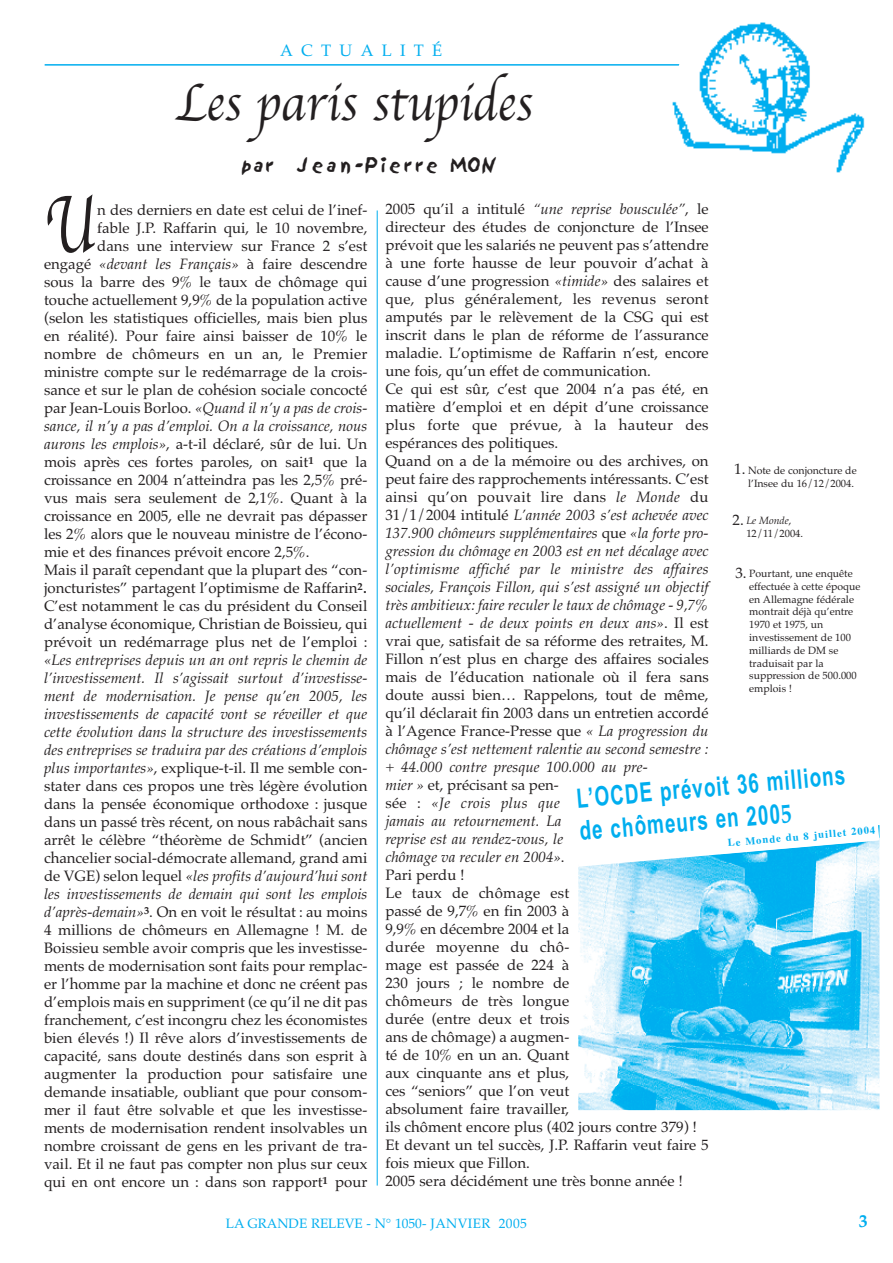
<style>
.page{position:relative;width:893px;height:1263px;background:#fff}
.page>*{position:absolute;margin:0;border:0;box-sizing:border-box;transform-origin:0 0}
.t1{font:84.15px "Apple Chancery";color:#231f20;scale:.7 1}
.t2{font:54px "Apple Chancery";color:#231f20;scale:.9 1}
.t3{font:700 27px/32.5px "Arial";color:#00aeef;scale:.7 1}
.t4{font:18px "Sand";letter-spacing:.135em;color:#231f20}
.t5{font:700 18px "Palatino";color:#00aeef}
.t6{font:16.5px "Palatino";letter-spacing:.5em;color:#00aeef}
.t7{font:15px/18px "Palatino";color:#231f20;text-align:justify}
.t8{font:italic 15px "Palatino";color:#231f20}
.t9{font:13.5px "Palatino";color:#00aeef}
.t10{font:10.5px/12.8px "Palatino";color:#231f20}
.t11{font:700 10.5px "Times";color:#00aeef}
.s1{font-style:italic}
.s2{font-style:normal}
.s3{font-size:18px}
.s4{font-size:15px}
.s5{font-family:"Palatino"}
</style>
<div class="page">
<hr style="left:45px;top:64px;width:661px;height:2px;background:#00aeef">
<hr style="left:377px;top:210px;width:1px;height:975px;background:#00aeef">
<img style="left:668px;top:22px;width:197px;height:151px">
<img style="left:578px;top:867px;width:301px;height:243px">
<svg style="left:579px;top:825px;width:300px;height:42px"></svg>
<p class="t6" style="left:280px;top:41px;width:164px">ACTUALITÉ</p>
<h2 class="t2" style="left:175px;top:69px;width:399px">Les paris stupides</h2>
<p class="t4" style="left:240px;top:155px;width:35px">par</p>
<p class="t4" style="left:298px;top:155px;width:199px">Jean-Pierre MON</p>
<h1 class="t1" style="left:44px;top:173px;width:73px">U</h1>
<p class="t7" style="left:97px;top:201px;width:272px">n des derniers en date est celui de l’inef-</p>
<p class="t7" style="left:97px;top:219px;width:272px">fable J.P. Raffarin qui, le 10 novembre,</p>
<p class="t7" style="left:97px;top:237px;width:272px">dans une interview sur France 2 s’est</p>
<p class="t7" style="left:44px;top:255px;width:325px">engagé <span class="s1">«devant les Français»</span> à faire descendre</p>
<p class="t7" style="left:44px;top:273px;width:325px">sous la barre des 9% le taux de chômage qui</p>
<p class="t7" style="left:44px;top:291px;width:325px">touche actuellement 9,9% de la population active</p>
<p class="t7" style="left:44px;top:309px;width:325px">(selon les statistiques officielles, mais bien plus</p>
<p class="t7" style="left:44px;top:327px;width:325px">en réalité). Pour faire ainsi baisser de 10% le</p>
<p class="t7" style="left:44px;top:345px;width:325px">nombre de chômeurs en un an, le Premier</p>
<p class="t7" style="left:44px;top:363px;width:325px">ministre compte sur le redémarrage de la crois-</p>
<p class="t7" style="left:44px;top:381px;width:325px">sance et sur le plan de cohésion sociale concocté</p>
<p class="t8" style="left:44px;top:399px;width:325px"><span class="s2">par Jean-Louis Borloo.</span> «Quand il n’y a pas de crois-</p>
<p class="t8" style="left:44px;top:417px;width:325px">sance, il n’y a pas d’emploi. On a la croissance, nous</p>
<p class="t7" style="left:44px;top:435px;width:325px"><span class="s1">aurons les emplois»</span>, a-t-il déclaré, sûr de lui. Un</p>
<p class="t7" style="left:44px;top:453px;width:325px">mois après ces fortes paroles, on sait<sup>1</sup> que la</p>
<p class="t7" style="left:44px;top:471px;width:325px">croissance en 2004 n’atteindra pas les 2,5% pré-</p>
<p class="t7" style="left:44px;top:489px;width:325px">vus mais sera seulement de 2,1%. Quant à la</p>
<p class="t7" style="left:44px;top:507px;width:325px">croissance en 2005, elle ne devrait pas dépasser</p>
<p class="t7" style="left:44px;top:525px;width:325px">les 2% alors que le nouveau ministre de l’écono-</p>
<p class="t7" style="left:44px;top:543px;width:267px">mie et des finances prévoit encore 2,5%.</p>
<p class="t7" style="left:44px;top:561px;width:325px">Mais il paraît cependant que la plupart des “con-</p>
<p class="t7" style="left:44px;top:579px;width:325px">joncturistes” partagent l’optimisme de Raffarin<sup>2</sup><span class="s3">.</span></p>
<p class="t7" style="left:44px;top:597px;width:325px">C’est notamment le cas du président du Conseil</p>
<p class="t7" style="left:44px;top:615px;width:325px">d’analyse économique, Christian de Boissieu, qui</p>
<p class="t7" style="left:44px;top:633px;width:325px">prévoit un redémarrage plus net de l’emploi :</p>
<p class="t7" style="left:44px;top:651px;width:325px"><span class="s1">«Les entreprises depuis un an ont repris le chemin de l’investissement. Il s’agissait surtout d’investisse&shy;ment de modernisation. Je pense qu’en 2005, les investissements de capacité vont se réveiller et que cette évolution dans la structure des investissements des entreprises se traduira par des créations d’emplois plus importantes»</span>, explique-t-il. Il me semble con&shy;stater dans ces propos une très légère évolution dans la pensée économique orthodoxe : jusque dans un passé très récent, on nous rabâchait sans arrêt le célèbre “théorème de Schmidt” (ancien chancelier social-démocrate allemand, grand ami de VGE) selon lequel <span class="s1">«les profits d’aujourd’hui sont les investissements de demain qui sont les emplois d’après-demain»</span><sup>3</sup>. On en voit le résultat : au moins 4 millions de chômeurs en Allemagne ! M. de Boissieu semble avoir compris que les investisse&shy;ments de modernisation sont faits pour remplac&shy;er l’homme par la machine et donc ne créent pas d’emplois mais en suppriment (ce qu’il ne dit pas franchement, c’est incongru chez les économistes bien élevés !) Il rêve alors d’investissements de capacité, sans doute destinés dans son esprit à augmenter la production pour satisfaire une demande insatiable, oubliant que pour consom&shy;mer il faut être solvable et que les investisse&shy;ments de modernisation rendent insolvables un nombre croissant de gens en les privant de tra&shy;vail. Et il ne faut pas compter non plus sur ceux qui en ont encore un : dans son rapport<sup>1</sup> pour</p>
<p class="t7" style="left:385px;top:199px;width:325px;text-align:left">2005 qu’il a intitulé <span class="s1">“une reprise bousculée”</span>, le directeur des études de conjoncture de l’Insee prévoit que les salariés ne peuvent pas s’attendre à une forte hausse de leur pouvoir d’achat à cause d’une progression <span class="s1">«timide»</span> des salaires et que, plus généralement, les revenus seront amputés par le relèvement de la CSG qui est inscrit dans le plan de réforme de l’assurance maladie. L’optimisme de Raffarin n’est, encore une fois, qu’un effet de communication.<br>Ce qui est sûr, c’est que 2004 n’a pas été, en matière d’emploi et en dépit d’une croissance plus forte que prévue, à la hauteur des espérances des politiques.<br>Quand on a de la mémoire ou des archives, on peut faire des rapprochements intéressants. C’est ainsi qu’on pouvait lire dans <span class="s1">le Monde</span> du 31/1/2004 intitulé <span class="s1">L’année 2003 s’est achevée avec 137.900 chômeurs supplémentaires</span> que <span class="s1">«la forte pro&shy;gression du chômage en 2003 est en net décalage avec l’optimisme affiché par le ministre des affaires sociales, François Fillon, qui s’est assigné un objectif très ambitieux: faire reculer le taux de chômage - 9,7% actuellement - de deux points en deux ans»</span>. Il est vrai que, satisfait de sa réforme des retraites, M.<br>Fillon n’est plus en charge des affaires sociales mais de l’éducation nationale où il fera sans doute aussi bien… Rappelons, tout de même, qu’il déclarait fin 2003 dans un entretien accordé à l’Agence France-Presse que <span class="s1">« La progression du chômage s’est nettement ralentie au second semestre : + 44.000 contre presque 100.000 au pre-<br>mier »</span> et, précisant sa pen-<br>sée : <span class="s1">«Je crois plus que<br>jamais au retournement. La<br>reprise est au rendez-vous, le<br>chômage va reculer en 2004»</span>.<br>Pari perdu !<br>Le taux de chômage est<br>passé de 9,7% en fin 2003 à<br>9,9% en décembre 2004 et la<br>durée moyenne du chô-<br>mage est passée de 224 à<br>230 jours ; le nombre de<br>chômeurs de très longue<br>durée (entre deux et trois<br>ans de chômage) a augmen-<br>té de 10% en un an. Quant<br>aux cinquante ans et plus,<br>ces “seniors” que l’on veut<br>absolument faire travailler,<br>ils chôment encore plus (402 jours contre 379) !<br>Et devant un tel succès, J.P. Raffarin veut faire 5 fois mieux que Fillon.<br>2005 sera décidément une très bonne année !</p>
<p class="t10" style="left:734px;top:464px;width:124px;text-align:right"><span class="s4">1.</span> Note de conjoncture de l’Insee du 16/12/2004.</p>
<p class="t10" style="left:746px;top:514px;width:58px;text-indent:-14px"><span class="s4">2.</span> <span class="s1">Le Monde</span>,<br>12/11/2004.</p>
<p class="t10" style="left:749px;top:567px;width:113px;text-indent:-14px"><span class="s4">3.</span> Pourtant, une enquête effectuée à cette époque en Allemagne fédérale montrait déjà qu’entre<br>1970 et 1975, un investissement de 100 milliards de DM se traduisait par la suppression de 500.000 emplois !</p>
<h3 class="t3" style="left:575px;top:782px;width:386px;rotate:-5deg">L’OCDE prévoit 36 millions de chômeurs en 200<span class="s5">5</span></h3>
<p class="t11" style="left:727px;top:836px;width:150px;rotate:-5deg">Le Monde du 8 juillet 2004</p>
<p class="t9" style="left:226px;top:1216px;width:302px">LA GRANDE RELEVE - N° 1050- JANVIER 2005</p>
<p class="t5" style="left:859px;top:1210px;width:10px">3</p>
</div>
